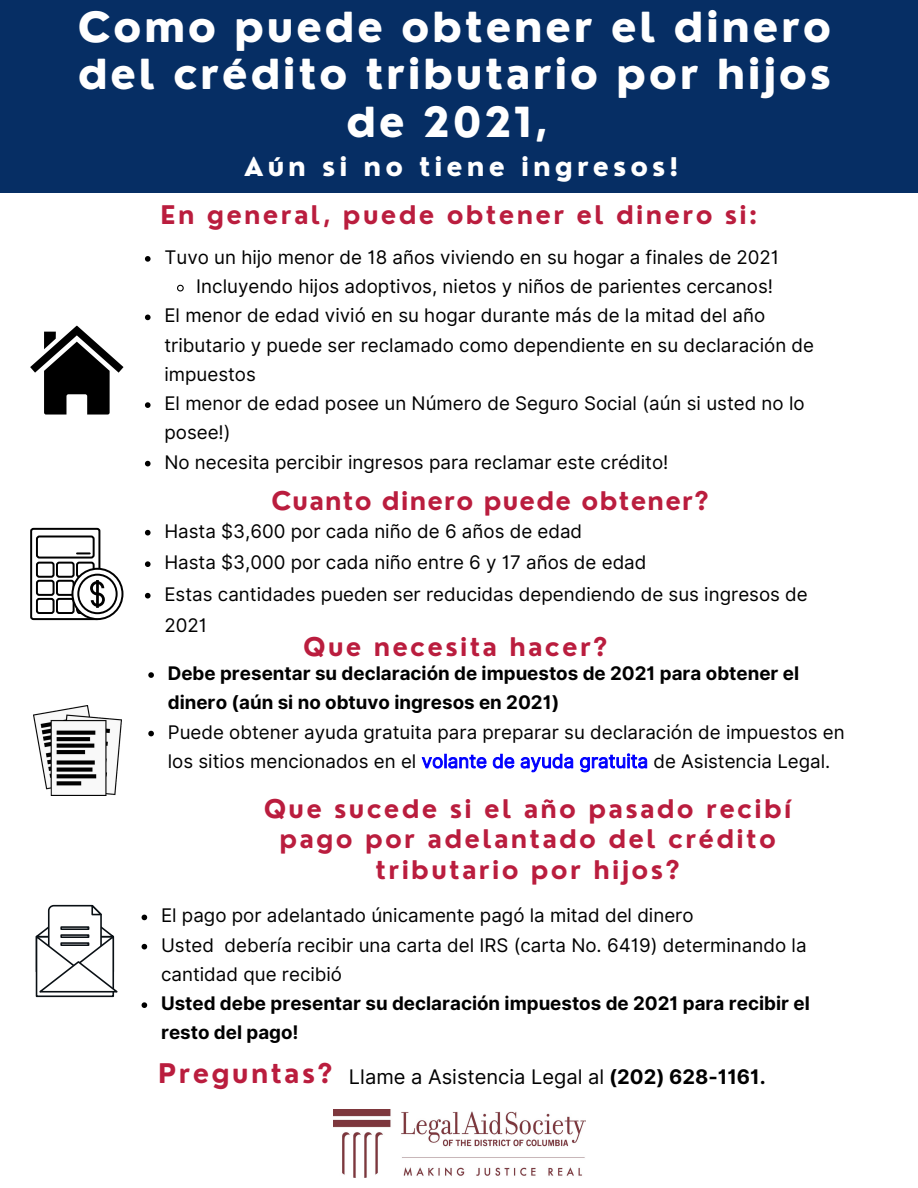
<style>
.page{position:relative;width:918px;height:1188px;background:#fff}
.page>*{position:absolute;margin:0;border:0;box-sizing:border-box;transform-origin:0 0}
.t1{font:800 40.35px/47.5px "Nourd";letter-spacing:.06em;color:#fff;text-align:center}
.t2{font:700 26.4px "Nourd";letter-spacing:.09em;color:#ba1d3e}
.t3{font:700 25.05px "Nourd";letter-spacing:.09em;color:#ba1d3e}
.t4{font:700 25.05px "Nourd";letter-spacing:.05em;color:#ba1d3e}
.t5{font:800 25.05px "Nourd";letter-spacing:.16em;color:#fff}
.t6{font:20.1px "Inter";color:#000}
.t7{font:18.75px/29.2px "Inter";color:#000}
.t8{font:700 18.75px "Inter";color:#000}
.s1{color:#00f}
.s2{font-weight:700}
</style>
<div class="page">
<svg style="left:30px;top:326px;width:94px;height:89px"></svg>
<div style="left:30px;top:528px;width:70px;height:92px;border:2px solid #000;border-radius:2px"></div>
<div style="left:36px;top:536px;width:59px;height:23px;border:2px solid #000;border-radius:2px"></div>
<div style="left:36px;top:562px;width:19px;height:16px;border:2px solid #000;border-radius:2px"></div>
<svg style="left:77px;top:563px;width:17px;height:14px"></svg>
<div style="left:76px;top:562px;width:19px;height:16px;border:2px solid #000;border-radius:2px"></div>
<div style="left:56px;top:562px;width:19px;height:16px;border:2px solid #000;border-radius:2px"></div>
<div style="left:36px;top:580px;width:19px;height:16px;border:2px solid #000;border-radius:2px"></div>
<div style="left:56px;top:580px;width:19px;height:16px;border:2px solid #000;border-radius:2px"></div>
<div style="left:36px;top:598px;width:19px;height:16px;border:2px solid #000;border-radius:2px"></div>
<div style="left:56px;top:598px;width:19px;height:16px;border:2px solid #000;border-radius:2px"></div>
<svg style="left:77px;top:552px;width:13px;height:2px"></svg>
<svg style="left:72px;top:569px;width:50px;height:50px"></svg>
<div style="left:71px;top:568px;width:52px;height:52px;border:2px solid #000;border-radius:50%"></div>
<svg style="left:78px;top:575px;width:39px;height:38px"></svg>
<div style="left:77px;top:574px;width:41px;height:40px;border:2px solid #000;border-radius:50%"></div>
<svg style="left:75px;top:579px;width:30px;height:36px"></svg>
<svg style="left:145px;top:530px;width:6px;height:6px"></svg>
<svg style="left:145px;top:561px;width:6px;height:6px"></svg>
<svg style="left:145px;top:593px;width:6px;height:6px"></svg>
<img style="left:33px;top:705px;width:88px;height:90px">
<svg style="left:36px;top:905px;width:82px;height:92px"></svg>
<div style="left:0;top:0;width:917px;height:193px;background:#062e64"></div>
<img style="left:333px;top:1110px;width:252px;height:67px">
<svg style="left:145px;top:256px;width:6px;height:6px"></svg>
<svg style="left:177px;top:284px;width:7px;height:8px"></svg>
<svg style="left:145px;top:315px;width:6px;height:5px"></svg>
<svg style="left:145px;top:402px;width:6px;height:6px"></svg>
<svg style="left:145px;top:461px;width:6px;height:5px"></svg>
<svg style="left:148px;top:672px;width:6px;height:6px"></svg>
<svg style="left:148px;top:731px;width:6px;height:5px"></svg>
<svg style="left:142px;top:915px;width:5px;height:5px"></svg>
<svg style="left:142px;top:944px;width:5px;height:5px"></svg>
<svg style="left:142px;top:1002px;width:5px;height:6px"></svg>
<p class="t1" style="left:78px;top:3px;width:755px">Como puede obtener el dinero del crédito tributario por hijos de 2021,</p>
<p class="t5" style="left:244px;top:150px;width:436px">Aún si no tiene ingresos!</p>
<p class="t3" style="left:161px;top:199px;width:598px">En general, puede obtener el dinero si:</p>
<p class="t7" style="left:164px;top:242px;width:616px">Tuvo un hijo menor de 18 años viviendo en su hogar a finales de 2021</p>
<p class="t7" style="left:196px;top:272px;width:578px">Incluyendo hijos adoptivos, nietos y niños de parientes cercanos!</p>
<p class="t7" style="left:164px;top:301px;width:651px">El menor de edad vivió en su hogar durante más de la mitad del año tributario y puede ser reclamado como dependiente en su declaración de impuestos</p>
<p class="t7" style="left:164px;top:389px;width:642px">El menor de edad posee un Número de Seguro Social (aún si usted no lo posee!)</p>
<p class="t7" style="left:164px;top:447px;width:506px">No necesita percibir ingresos para reclamar este crédito!</p>
<p class="t4" style="left:271px;top:485px;width:439px">Cuanto dinero puede obtener?</p>
<p class="t7" style="left:164px;top:516px;width:419px">Hasta $3,600 por cada niño de 6 años de edad</p>
<p class="t7" style="left:164px;top:548px;width:484px">Hasta $3,000 por cada niño entre 6 y 17 años de edad</p>
<p class="t7" style="left:164px;top:578px;width:645px;line-height:31.5px">Estas cantidades pueden ser reducidas dependiendo de sus ingresos de<br>2021</p>
<p class="t3" style="left:303px;top:631px;width:306px">Que necesita hacer?</p>
<p class="t8" style="left:168px;top:662px;width:633px">Debe presentar su declaración de impuestos de 2021 para obtener el</p>
<p class="t8" style="left:168px;top:691px;width:393px">dinero (aún si no obtuvo ingresos en 2021)</p>
<p class="t7" style="left:168px;top:717px;width:678px">Puede obtener ayuda gratuita para preparar su declaración de impuestos en</p>
<p class="t7" style="left:168px;top:746px;width:664px">los sitios mencionados en el <span class="s1">volante de ayuda gratuita</span> de Asistencia Legal.</p>
<p class="t3" style="left:264px;top:793px;width:529px">Que sucede si el año pasado recibí</p>
<p class="t3" style="left:279px;top:823px;width:498px">pago por adelantado del crédito</p>
<p class="t3" style="left:376px;top:854px;width:306px">tributario por hijos?</p>
<p class="t7" style="left:161px;top:901px;width:534px">El pago por adelantado únicamente pagó la mitad del dinero</p>
<p class="t7" style="left:161px;top:930px;width:647px">Usted debería recibir una carta del IRS (carta No. 6419) determinando la</p>
<p class="t7" style="left:161px;top:960px;width:183px">cantidad que recibió</p>
<p class="t8" style="left:161px;top:992px;width:650px">Usted debe presentar su declaración impuestos de 2021 para recibir el</p>
<p class="t8" style="left:161px;top:1021px;width:139px">resto del pago!</p>
<p class="t2" style="left:158px;top:1056px;width:176px">Preguntas?</p>
<p class="t6" style="left:349px;top:1065px;width:418px">Llame a Asistencia Legal al <span class="s2">(202) 628-1161.</span></p>
</div>
